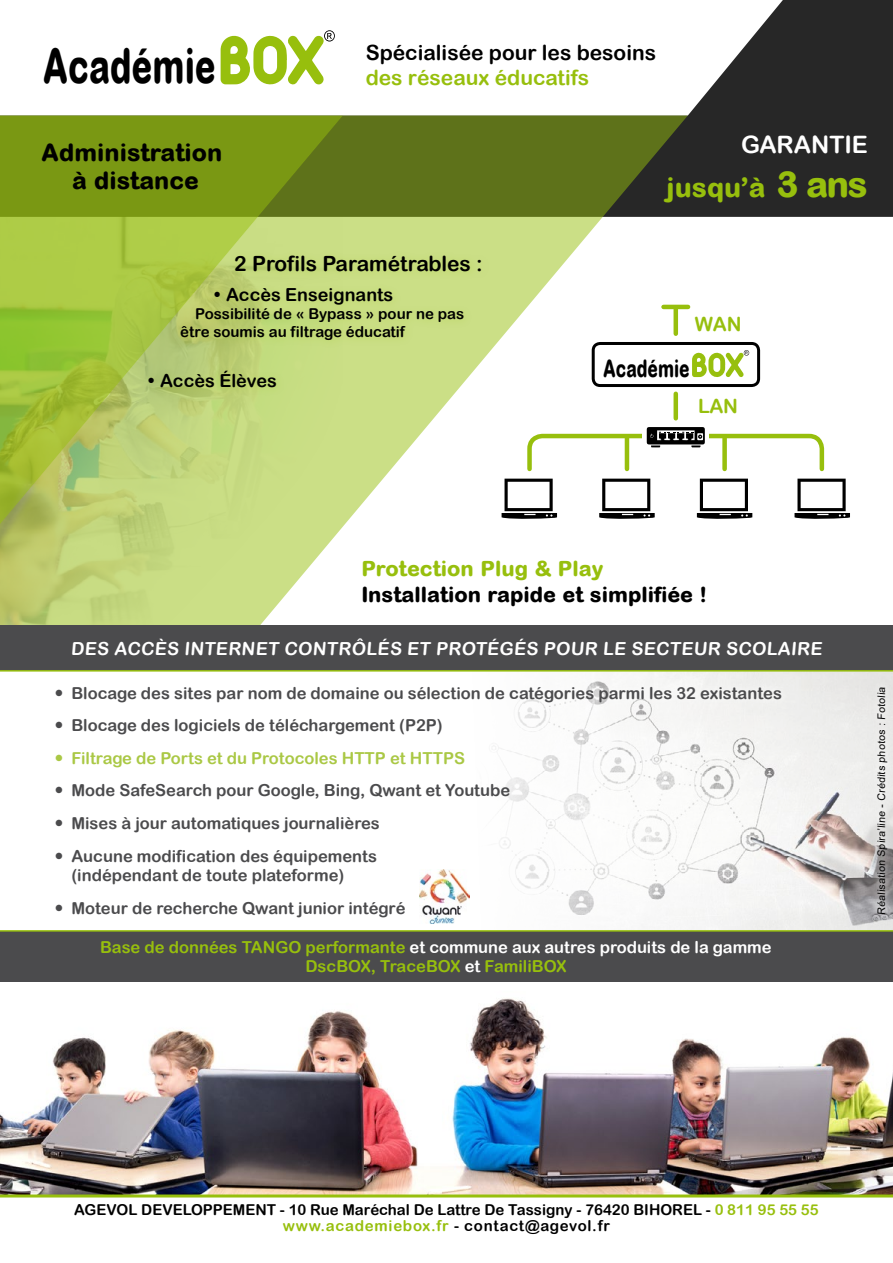
<style>
.page{position:relative;width:893px;height:1263px;background:#fff}
.page>*{position:absolute;margin:0;border:0;box-sizing:border-box;transform-origin:0 0}
.t1{font:800 48px "Arial Rounded MT Std";color:#000;scale:.71 1}
.t2{font:800 27px "Arial Rounded MT Std";color:#97bf0d}
.t3{font:800 24px/28.8px "Arial Rounded MT Std";color:#000;text-align:center}
.t4{font:800 24px "Arial Rounded MT Std";color:#000;scale:.71 1}
.t5{font:24px "Arial Rounded MT Bold";color:#fff}
.t6{font:21px "Arial Rounded MT Bold";color:#000}
.t7{font:800 21px "Arial Rounded MT Std";color:#000}
.t8{font:21px "Arial Rounded MT Bold";color:#97bf0d}
.t9{font:800 21px "Arial Rounded MT Std";color:#97bf0d}
.t10{font:19.5px "Arial Rounded MT Bold";letter-spacing:-.01em;color:#97bf0d}
.t11{font:18px "Arial Rounded MT Bold";color:#fff}
.t12{font:18px "Arial Rounded MT Bold";color:#000}
.t13{font:16.5px/32.5px "Arial Rounded MT Bold";color:#4b4b4d}
.t14{font:16.5px/19.8px "Arial Rounded MT Bold";color:#97bf0d;text-align:center}
.t15{font:16.5px "Arial Rounded MT Bold";color:#aac845}
.t16{font:15px/16.5px "Arial Rounded MT Bold";color:#000;text-align:center}
.t17{font:10.5px "Arial";color:#000}
.s1{font-size:36px}
.s2{color:#fff}
.s3{color:#97bf0d}
</style>
<div class="page">
<div style="left:688px;top:0;width:205px;height:217px;background:#272727"></div>
<svg style="left:0;top:0;width:783px;height:116px"></svg>
<svg style="left:343px;top:116px;width:345px;height:411px"></svg>
<svg style="left:0;top:116px;width:343px;height:509px;background:#aac357"></svg>
<svg style="left:221px;top:30px;width:114px;height:56px"></svg>
<svg style="left:692px;top:350px;width:57px;height:28px"></svg>
<img style="left:0;top:998px;width:893px;height:196px">
<svg style="left:0;top:1194px;width:893px;height:4px;background:#a6c23b"></svg>
<img style="left:418px;top:671px;width:475px;height:259px">
<div style="left:48px;top:679px;width:741px;height:245px;background:#fff"></div>
<div style="left:417px;top:867px;width:55px;height:64px;background:#fff;border-radius:4px"></div>
<img style="left:419px;top:870px;width:51px;height:54px">
<div style="left:0;top:625px;width:893px;height:46px;background:#4b4b4d"></div>
<div style="left:0;top:931px;width:893px;height:51px;background:#4b4b4d"></div>
<svg style="left:502px;top:479px;width:55px;height:41px"></svg>
<svg style="left:599px;top:479px;width:56px;height:41px"></svg>
<svg style="left:697px;top:479px;width:55px;height:40px"></svg>
<svg style="left:794px;top:479px;width:56px;height:40px"></svg>
<div style="left:673px;top:394px;width:5px;height:24px;background:#97bf0d"></div>
<div style="left:673px;top:309px;width:5px;height:25px;background:#97bf0d"></div>
<hr style="left:663px;top:305px;width:25px;height:4px;background:#97bf0d">
<svg style="left:525px;top:427px;width:300px;height:46px"></svg>
<hr style="left:625px;top:438px;width:4px;height:31px;background:#97bf0d">
<div style="left:722px;top:438px;width:5px;height:31px;background:#97bf0d"></div>
<div style="left:592px;top:342px;width:168px;height:45px;border:3px solid #000;border-radius:7px"></div>
<hr style="left:0;top:670px;width:893px;height:1px;background:#97bf0d">
<hr style="left:0;top:930px;width:893px;height:2px;background:#97bf0d">
<svg style="left:870px;top:679px;width:23px;height:243px;background:#d2d1d0"></svg>
<div style="left:142px;top:248px;width:349px;height:149px;background:#97bf0d;opacity:.25"></div>
<h1 class="t1" style="left:43px;top:38px;width:245px">Académie</h1>
<h3 class="t3" style="left:41px;top:138px;width:183px">Administration à distance</h3>
<p class="t6" style="left:366px;top:40px;width:292px">Spécialisée pour les besoins</p>
<p class="t8" style="left:366px;top:65px;width:225px">des réseaux éducatifs</p>
<h3 class="t5" style="left:741px;top:131px;width:35px">Garantie</h3>
<h2 class="t2" style="left:666px;top:171px;width:203px">jusqu’à <span class="s1">3 ans</span></h2>
<p class="t6" style="left:234px;top:251px;width:250px">2 Profils Paramétrables :</p>
<p class="t12" style="left:213px;top:284px;width:182px">• Accès Enseignants</p>
<p class="t16" style="left:180px;top:304px;width:285px;line-height:18px;text-align:left;text-indent:15px">Possibilité de « Bypass » pour ne pas être soumis au filtrage éducatif</p>
<p class="t12" style="left:147px;top:370px;width:131px">• Accès Élèves</p>
<p class="t10" style="left:695px;top:312px;width:48px">WAN</p>
<h3 class="t4" style="left:603px;top:354px;width:123px">Académie</h3>
<p class="t10" style="left:698px;top:395px;width:41px">LAN</p>
<p class="t9" style="left:361px;top:556px;width:244px">Protection Plug &amp; Play</p>
<p class="t7" style="left:361px;top:581px;width:347px">Installation rapide et simplifiée !</p>
<p class="t11" style="left:71px;top:637px;width:58px">Des acc</p>
<p class="t11" style="left:154px;top:637px;width:43px">ès internet</p>
<p class="t11" style="left:284px;top:637px;width:15px">contr</p>
<p class="t11" style="left:351px;top:637px;width:28px">ôlés</p>
<p class="t11" style="left:407px;top:637px;width:43px">et protégés</p>
<p class="t11" style="left:543px;top:637px;width:101px">pourle secte</p>
<p class="t11" style="left:694px;top:637px;width:46px">ur scolaire</p>
<p class="t13" style="left:71px;top:676px;width:712px">Blocage des sites par nom de domaine ou sélection de catégories parmi les 32 existantes<br>Blocage des logiciels de téléchargement (P2P)</p>
<p class="t15" style="left:71px;top:748px;width:395px">Filtrage de Ports et du Protocoles HTTP et HTTPS</p>
<p class="t13" style="left:71px;top:774px;width:440px">Mode SafeSearch pour Google, Bing, Qwant et Youtube<br>Mises à jour automatiques journalières<br>Aucune modification des équipements</p>
<p class="t13" style="left:71px;top:859px;width:336px">(indépendant de toute plateforme)<br>Moteur de recherche Qwant junior intégré</p>
<p class="t14" style="left:100px;top:937px;width:673px">Base de données TANGO performante <span class="s2">et commune aux autres produits de la gamme<br></span>DscBOX, TraceBOX <span class="s2">et</span> FamiliBOX</p>
<p class="t17" style="left:874px;top:915px;width:231px;rotate:-90deg">Réalisation Spira’line - Crédits photos : Fotolia</p>
<p class="t16" style="left:74px;top:1201px;width:746px">AGEVOL DEVELOPPEMENT - 10 Rue Maréchal De Lattre De Tassigny - 76420 BIHOREL - <span class="s3">0 811 95 55 55 www.academiebox.fr</span> - contact@agevol.fr</p>
</div>
